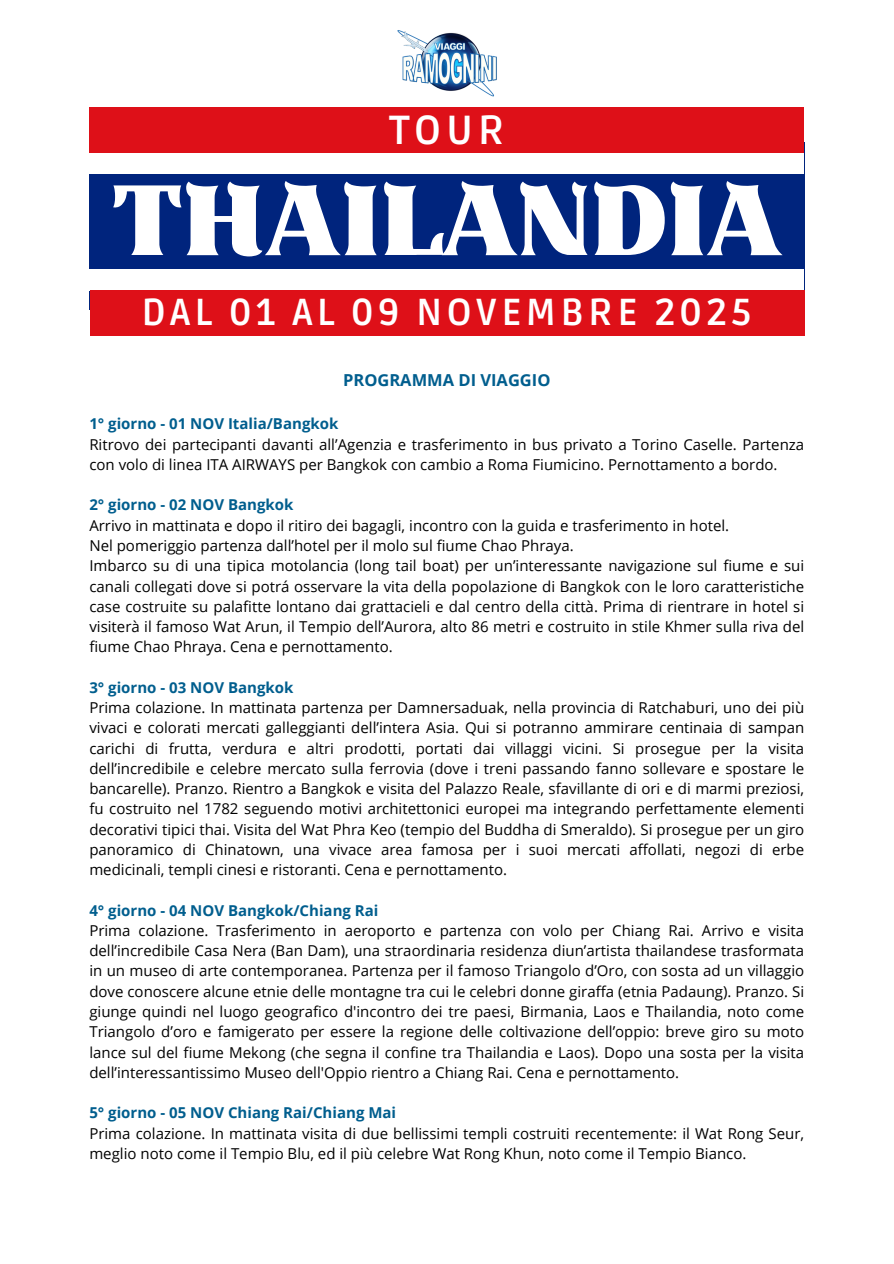
<style>
.page{position:relative;width:894px;height:1264px;background:#fff}
.page>*{position:absolute;margin:0;border:0;box-sizing:border-box;transform-origin:0 0}
.t1{font:98.55px "Kaftus";letter-spacing:-.015em;color:#fff}
.t2{font:700 40.5px "Ruda";color:#fff}
.t3{font:700 37.5px "Ruda";letter-spacing:.11em;color:#fff}
.t4{font:700 16.5px "Open Sans";color:#015e8e}
.t5{font:15px/20.2px "Open Sans";color:#000;text-align:justify}
.t6{font:700 15px "Open Sans";color:#015e8e}
</style>
<div class="page">
<img style="left:397px;top:30px;width:100px;height:67px">
<div style="left:89px;top:142px;width:715px;height:167px;background:#00247d"></div>
<div style="left:90px;top:269px;width:713px;height:21px;background:#fff"></div>
<div style="left:89px;top:152px;width:714px;height:21px;background:#fff"></div>
<div style="left:89px;top:108px;width:714px;height:45px;background:#de1018"></div>
<div style="left:90px;top:290px;width:714px;height:45px;background:#de1018"></div>
<p class="t2" style="left:389px;top:107px;width:117px">TOUR</p>
<p class="t1" style="left:111px;top:159px;width:673px">THAILANDIA</p>
<p class="t3" style="left:141px;top:290px;width:611px">DAL 01 AL 09 NOVEMBRE 2025</p>
<p class="t4" style="left:343px;top:368px;width:209px">PROGRAMMA DI VIAGGIO</p>
<h2 class="t6" style="left:89px;top:413px;width:250px">1° giorno - 01 NOV Italia/Bangkok</h2>
<h1 class="t5" style="left:89px;top:434px;width:716px">Ritrovo dei partecipanti davanti all’Agenzia e trasferimento in bus privato a Torino Caselle. Partenza con volo di linea ITA AIRWAYS per Bangkok con cambio a Roma Fiumicino. Pernottamento a bordo.</h1>
<h2 class="t6" style="left:89px;top:494px;width:205px">2° giorno - 02 NOV Bangkok</h2>
<h3 class="t5" style="left:89px;top:515px;width:641px">Arrivo in mattinata e dopo il ritiro dei bagagli, incontro con la guida e trasferimento in hotel.</h3>
<p class="t5" style="left:89px;top:535px;width:485px">Nel pomeriggio partenza dall’hotel per il molo sul fiume Chao Phraya.</p>
<p class="t5" style="left:89px;top:555px;width:716px">Imbarco su di una tipica motolancia (long tail boat) per un’interessante navigazione sul fiume e sui canali collegati dove si potrá osservare la vita della popolazione di Bangkok con le loro caratteristiche case costruite su palafitte lontano dai grattacieli e dal centro della città. Prima di rientrare in hotel si visiterà il famoso Wat Arun, il Tempio dell’Aurora, alto 86 metri e costruito in stile Khmer sulla riva del fiume Chao Phraya. Cena e pernottamento.</p>
<p class="t6" style="left:89px;top:676px;width:205px">3° giorno - 03 NOV Bangkok</p>
<p class="t5" style="left:89px;top:697px;width:716px">Prima colazione. In mattinata partenza per Damnersaduak, nella provincia di Ratchaburi, uno dei più vivaci e colorati mercati galleggianti dell’intera Asia. Qui si potranno ammirare centinaia di sampan carichi di frutta, verdura e altri prodotti, portati dai villaggi vicini. Si prosegue per la visita dell’incredibile e celebre mercato sulla ferrovia (dove i treni passando fanno sollevare e spostare le bancarelle). Pranzo. Rientro a Bangkok e visita del Palazzo Reale, sfavillante di ori e di marmi preziosi, fu costruito nel 1782 seguendo motivi architettonici europei ma integrando perfettamente elementi decorativi tipici thai. Visita del Wat Phra Keo (tempio del Buddha di Smeraldo). Si prosegue per un giro panoramico di Chinatown, una vivace area famosa per i suoi mercati affollati, negozi di erbe medicinali, templi cinesi e ristoranti. Cena e pernottamento.</p>
<p class="t6" style="left:89px;top:899px;width:290px">4° giorno - 04 NOV Bangkok/Chiang Rai</p>
<p class="t5" style="left:89px;top:920px;width:716px">Prima colazione. Trasferimento in aeroporto e partenza con volo per Chiang Rai. Arrivo e visita dell’incredibile Casa Nera (Ban Dam), una straordinaria residenza diun’artista thailandese trasformata in un museo di arte contemporanea. Partenza per il famoso Triangolo d’Oro, con sosta ad un villaggio dove conoscere alcune etnie delle montagne tra cui le celebri donne giraffa (etnia Padaung). Pranzo. Si giunge quindi nel luogo geografico d'incontro dei tre paesi, Birmania, Laos e Thailandia, noto come Triangolo d’oro e famigerato per essere la regione delle coltivazione dell’oppio: breve giro su moto lance sul del fiume Mekong (che segna il confine tra Thailandia e Laos). Dopo una sosta per la visita dell’interessantissimo Museo dell'Oppio rientro a Chiang Rai. Cena e pernottamento.</p>
<p class="t6" style="left:89px;top:1102px;width:308px">5° giorno - 05 NOV Chiang Rai/Chiang Mai</p>
<p class="t5" style="left:89px;top:1122px;width:716px">Prima colazione. In mattinata visita di due bellissimi templi costruiti recentemente: il Wat Rong Seur, meglio noto come il Tempio Blu, ed il più celebre Wat Rong Khun, noto come il Tempio Bianco.</p>
</div>
